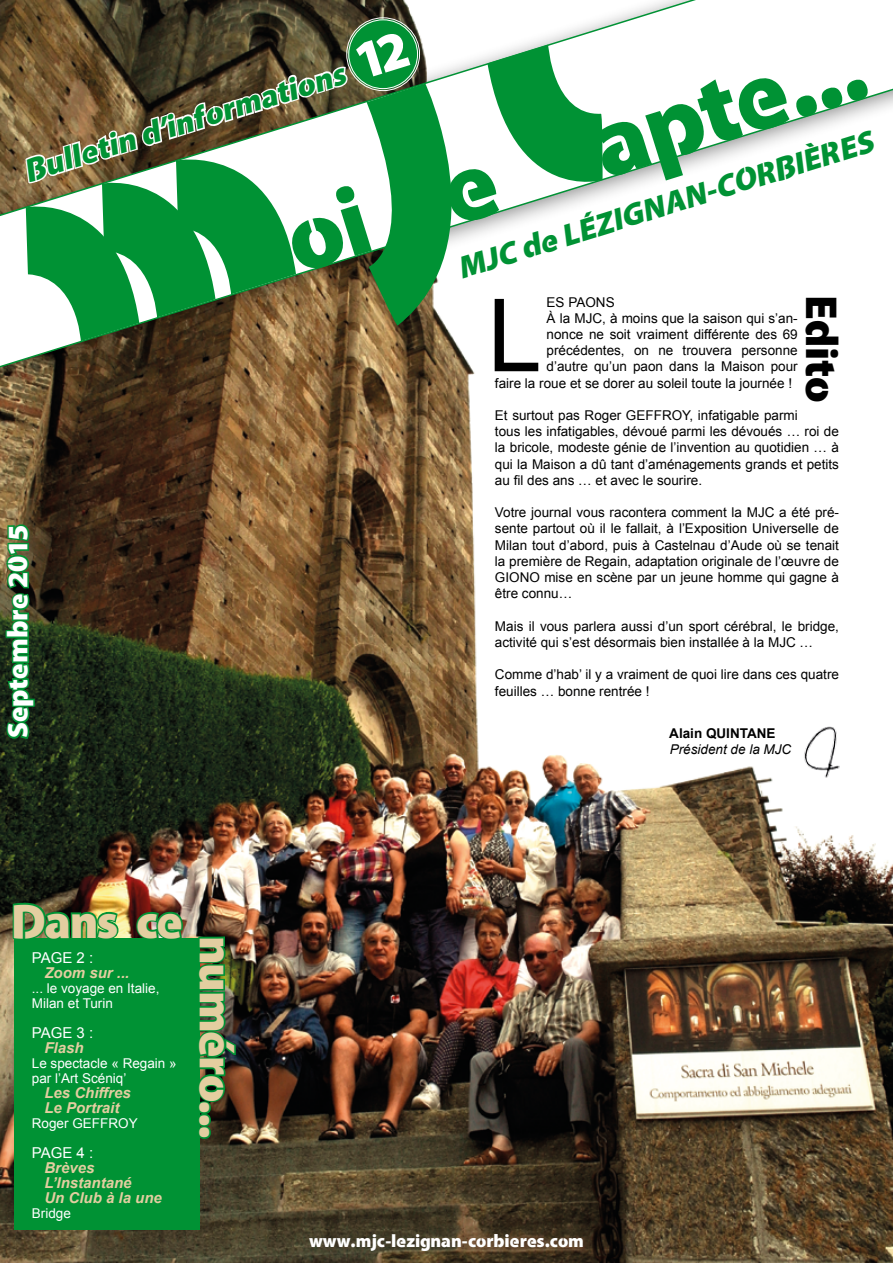
<style>
.page{position:relative;width:893px;height:1263px;background:#fff}
.page>*{position:absolute;margin:0;border:0;box-sizing:border-box;transform-origin:0 0}
.t1{font:101.1px "Arial";color:#000;scale:.96 1}
.t2{font:900 97.5px "Cleanvertising";color:#009234}
.t3{font:900 48px "Cleanvertising";letter-spacing:-.025em;color:#e3cea0}
.t4{font:900 45px "Cleanvertising";color:#000}
.t5{font:italic 900 31.5px "Cleanvertising";color:#009234}
.t6{font:900 28.5px "Cleanvertising";color:#fff}
.t7{font:900 18px "Cleanvertising";color:#fff}
.t8{font:italic 700 15px/15px "Arial";color:#e3cea0}
.t9{font:15px "Arial";color:#fff}
.t10{font:13.5px/16.2px "Arial";color:#000}
.t11{font:13.5px/15px "Arial";color:#fff}
.t12{font:italic 13.5px "Arial";color:#000}
.t13{font:700 13.5px "Arial";color:#000}
</style>
<div class="page">
<img style="left:0;top:398px;width:893px;height:865px">
<div style="left:0;top:0;width:893px;height:398px;background:#000;opacity:.44"></div>
<svg style="left:0;top:0;width:893px;height:379px"></svg>
<svg style="left:4px;top:522px;width:32px;height:219px;background:#215f2a"></svg>
<div style="left:14px;top:938px;width:186px;height:292px;background:#009234"></div>
<img style="left:11px;top:901px;width:109px;height:40px">
<svg style="left:135px;top:910px;width:49px;height:28px"></svg>
<img style="left:196px;top:935px;width:42px;height:169px">
<div style="left:198px;top:1101px;width:13px;height:13px;border:3px solid #009234;border-radius:50%"></div>
<div style="left:198px;top:1114px;width:13px;height:12px;border:3px solid #009234;border-radius:50%"></div>
<div style="left:198px;top:1126px;width:13px;height:13px;border:3px solid #009234;border-radius:50%"></div>
<svg style="left:348px;top:19px;width:71px;height:71px"></svg>
<img style="left:789px;top:718px;width:64px;height:67px">
<svg style="left:24px;top:31px;width:854px;height:310px"></svg>
<h3 class="t5" style="left:18px;top:146px;width:335px;rotate:-17deg">Bulletin d’informations</h3>
<h3 class="t6" style="left:-5px;top:738px;width:215px;rotate:-90deg">Septembre 2015</h3>
<h3 class="t3" style="left:12px;top:882px;width:172px">Dans ce</h3>
<p class="t9" style="left:32px;top:947px;width:63px">PAGE 2 :</p>
<p class="t8" style="left:44px;top:965px;width:87px">Zoom sur ...</p>
<p class="t11" style="left:32px;top:980px;width:129px">... le voyage en Italie,<br>Milan et Turin</p>
<p class="t9" style="left:32px;top:1022px;width:63px">PAGE 3 :</p>
<p class="t8" style="left:44px;top:1040px;width:41px">Flash</p>
<p class="t11" style="left:32px;top:1055px;width:146px">Le spectacle « Regain » par l’Art Scéniq’</p>
<p class="t8" style="left:44px;top:1085px;width:88px">Les Chiffres<br>Le Portrait</p>
<p class="t11" style="left:32px;top:1115px;width:107px">Roger GEFFROY</p>
<p class="t9" style="left:32px;top:1142px;width:63px">PAGE 4 :</p>
<p class="t8" style="left:44px;top:1160px;width:119px">Brèves<br>L’Instantané<br>Un Club à la une</p>
<p class="t11" style="left:32px;top:1205px;width:41px">Bridge</p>
<h3 class="t3" style="left:255px;top:935px;width:205px;rotate:90deg">numéro...</h3>
<h2 class="t2" style="left:572px;top:70px;width:281px;rotate:-17deg">apte...</h2>
<h3 class="t5" style="left:451px;top:243px;width:435px;rotate:-17deg">MJC de LÉZIGNAN-CORBIÈRES</h3>
<p class="t10" style="left:547px;top:294px;width:70px">ES PAONS</p>
<h3 class="t4" style="left:858px;top:295px;width:109px;rotate:90deg">Edito</h3>
<h1 class="t1" style="left:487px;top:269px;width:58px">L</h1>
<p class="t10" style="left:547px;top:310px;width:253px">À la MJC, à moins que la saison qui s’an-</p>
<p class="t10" style="left:547px;top:326px;width:253px">nonce ne soit vraiment différente des 69</p>
<p class="t10" style="left:547px;top:343px;width:253px">précédentes, on ne trouvera personne</p>
<p class="t10" style="left:547px;top:359px;width:253px">d’autre qu’un paon dans la Maison pour</p>
<p class="t10" style="left:495px;top:375px;width:299px">faire la roue et se dorer au soleil toute la journée !</p>
<p class="t10" style="left:495px;top:407px;width:345px">Et surtout pas Roger GEFFROY, infatigable parmi<br>tous les infatigables, dévoué parmi les dévoués … roi de la bricole, modeste génie de l’invention au quotidien … à qui la Maison a dû tant d’aménagements grands et petits au fil des ans … et avec le sourire.</p>
<p class="t10" style="left:495px;top:505px;width:345px;text-align:justify">Votre journal vous racontera comment la MJC a été pré&shy;sente partout où il le fallait, à l’Exposition Universelle de Milan tout d’abord, puis à Castelnau d’Aude où se tenait la première de Regain, adaptation originale de l’œuvre de GIONO mise en scène par un jeune homme qui gagne à être connu…</p>
<p class="t10" style="left:495px;top:618px;width:345px">Mais il vous parlera aussi d’un sport cérébral, le bridge, activité qui s’est désormais bien installée à la MJC …</p>
<p class="t10" style="left:495px;top:667px;width:346px">Comme d’hab’ il y a vraiment de quoi lire dans ces quatre feuilles … bonne rentrée !</p>
<p class="t13" style="left:669px;top:724px;width:108px">Alain QUINTANE</p>
<p class="t12" style="left:670px;top:740px;width:123px">Président de la MJC</p>
<h3 class="t7" style="left:309px;top:1226px;width:276px">www.mjc-lezignan-corbieres.com</h3>
</div>
